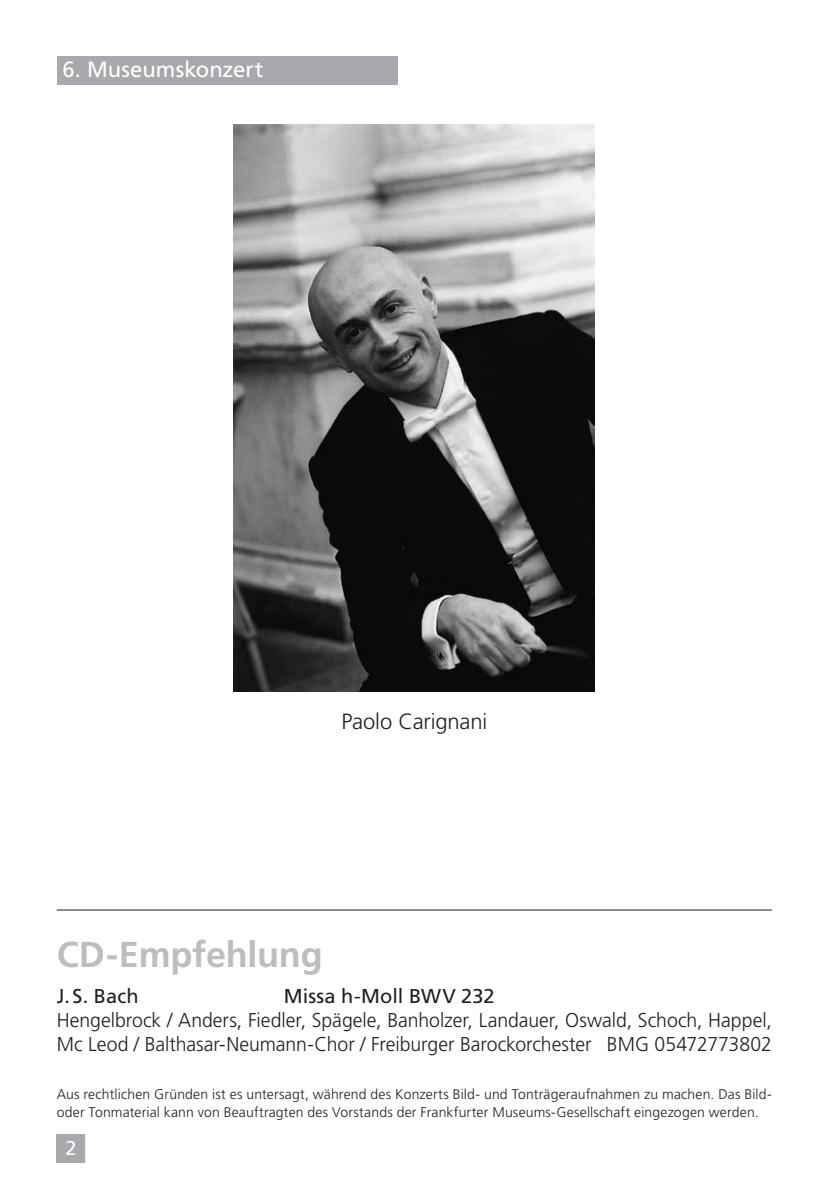
<style>
.page{position:relative;width:840px;height:1191px;background:#fff}
.page>*{position:absolute;margin:0;border:0;box-sizing:border-box;transform-origin:0 0}
.t1{font:700 36px "Frutiger LT Std";letter-spacing:-.005em;color:#bcbdc0}
.t2{font:22px "Frutiger LT Std";letter-spacing:.005em;color:#fff}
.t3{font:300 22px "Frutiger LT Std";letter-spacing:-.01em;color:#231f20}
.t4{font:300 20px/24px "Frutiger LT Std";color:#231f20}
.t5{font:20px "Frutiger LT Std";letter-spacing:.005em;color:#231f20}
.t6{font:300 14px/18px "Frutiger LT Std";letter-spacing:.01em;color:#231f20}
</style>
<div class="page">
<hr style="left:57px;top:909px;width:714px;height:1px;background:#231f20">
<div style="left:57px;top:57px;width:340px;height:28px;background:#a8a9ad"></div>
<div style="left:57px;top:1134px;width:28px;height:28px;background:#a8a9ad"></div>
<img style="left:233px;top:125px;width:361px;height:567px">
<h2 class="t2" style="left:62px;top:56px;width:202px">6. Museumskonzert</h2>
<h2 class="t3" style="left:341px;top:709px;width:147px">Paolo Carignani</h2>
<h1 class="t1" style="left:57px;top:933px;width:267px">CD-Empfehlung</h1>
<h3 class="t5" style="left:57px;top:984px;width:83px">J. S. Bach</h3>
<h3 class="t5" style="left:283px;top:984px;width:212px">Missa h-Moll BWV 232</h3>
<h3 class="t4" style="left:57px;top:1008px;width:716px">Hengelbrock / Anders, Fiedler, Spägele, Banholzer, Landauer, Oswald, Schoch, Happel,<br>Mc Leod / Balthasar-Neumann-Chor / Freiburger Barockorchester BMG 05472773802</h3>
<p class="t6" style="left:57px;top:1085px;width:716px">Aus rechtlichen Gründen ist es untersagt, während des Konzerts Bild- und Tonträgeraufnahmen zu machen. Das Bild&shy;oder Tonmaterial kann von Beauftragten des Vorstands der Frankfurter Museums-Gesellschaft eingezogen werden.</p>
</div>
